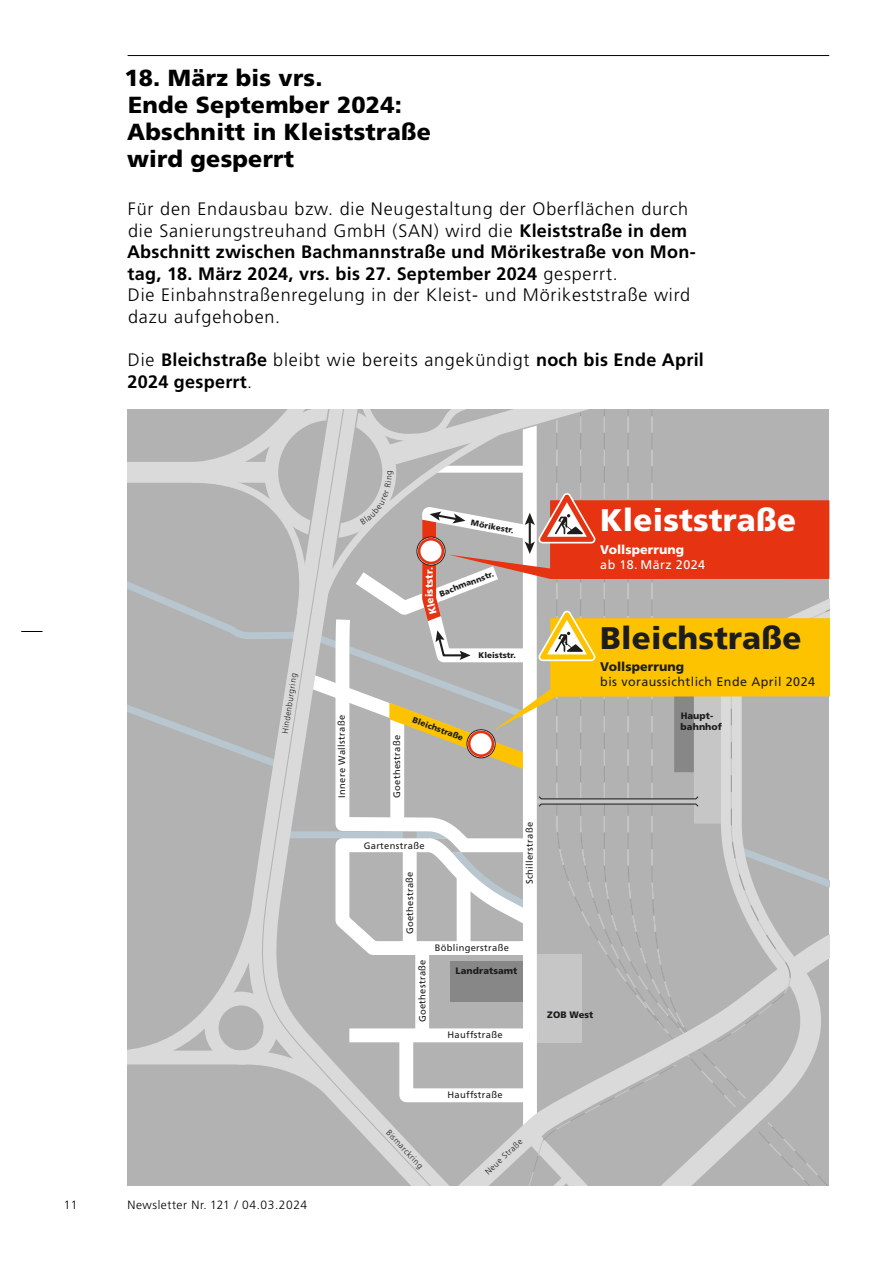
<style>
.page{position:relative;width:893px;height:1263px;background:#fff}
.page>*{position:absolute;margin:0;border:0;box-sizing:border-box;transform-origin:0 0}
.t1{font:900 31.2px "Frutiger LT Pro";letter-spacing:.005em;color:#1d1d1b}
.t2{font:900 31.2px "Frutiger LT Pro";letter-spacing:.005em;color:#fff}
.t3{font:900 23.25px/27px "Frutiger LT Pro";letter-spacing:.01em;color:#000}
.t4{font:300 18px/21.6px "Frutiger LT Pro";letter-spacing:.045em;color:#000}
.t5{font:700 18px/21.6px "Frutiger LT Pro";letter-spacing:.015em;color:#000}
.t6{font:12.45px "Frutiger LT Pro";letter-spacing:.035em;color:#1d1d1b}
.t7{font:12.45px "Frutiger LT Pro";letter-spacing:.035em;color:#fff}
.t8{font:900 12.45px "Frutiger LT Pro";letter-spacing:.005em;color:#1d1d1b}
.t9{font:900 12.45px "Frutiger LT Pro";letter-spacing:.005em;color:#fff}
.t10{font:300 12px "Frutiger LT Pro";letter-spacing:.045em;color:#000}
.t11{font:900 10.2px "Frutiger LT Pro";letter-spacing:.005em;color:#fff}
.t12{font:9.3px "Frutiger LT Pro";letter-spacing:.035em;color:#1d1d1b}
.t13{font:900 9.3px/11.2px "Frutiger LT Pro";letter-spacing:.005em;color:#1d1d1b}
.t14{font:300 8.25px "Frutiger LT Pro";color:#1d1d1b}
.t15{font:900 8.25px "Frutiger LT Pro";color:#1d1d1b}
.t16{font:900 8.1px "Frutiger LT Pro";letter-spacing:.005em;color:#1d1d1b}
.s1{font-weight:700}
.s2{font-weight:300}
</style>
<div class="page">
<svg style="left:21px;top:631px;width:22px;height:1px"></svg>
<hr style="left:128px;top:55px;width:701px;height:1px;background:#000">
<svg style="left:128px;top:409px;width:701px;height:777px;background:#c1b7ad"></svg>
<p class="t3" style="left:124px;top:64px;width:308px">18. März bis vrs.<br>Ende September 2024:<br>Abschnitt in Kleiststraße wird gesperrt</p>
<p class="t4" style="left:127px;top:198px;width:570px">Für den Endausbau bzw. die Neugestaltung der Oberflächen durch die Sanierungstreuhand GmbH (SAN) wird die <span class="s1">Kleiststraße in dem Abschnitt zwischen Bachmannstraße und Mörikestraße von Mon&shy;tag, 18. März 2024, vrs. bis 27. September 2024</span> gesperrt.<br>Die Einbahnstraßenregelung in der Kleist- und Mörikeststraße wird dazu aufgehoben.</p>
<p class="t5" style="left:128px;top:349px;width:578px"><span class="s2">Die</span> Bleichstraße <span class="s2">bleibt wie bereits angekündigt</span> noch bis Ende April<br>2024 gesperrt<span class="s2">.</span></p>
<p class="t14" style="left:280px;top:733px;width:62px;rotate:-81deg">Hindenburgring</p>
<p class="t10" style="left:64px;top:1197px;width:15px">11</p>
<p class="t10" style="left:128px;top:1197px;width:181px">Newsletter Nr. 121 / 04.03.2024</p>
<p class="t12" style="left:336px;top:798px;width:84px;rotate:-90deg">Innere Wallstraße</p>
<p class="t16" style="left:472px;top:518px;width:45px;rotate:10deg">Mörikestr.</p>
<p class="t16" style="left:438px;top:589px;width:59px;rotate:-21deg">Bachmannstr.</p>
<p class="t11" style="left:423px;top:597px;width:31px;rotate:-90deg">iststr.</p>
<p class="t16" style="left:478px;top:651px;width:39px">Kleiststr.</p>
<p class="t12" style="left:391px;top:798px;width:64px;rotate:-90deg">Goethestraße</p>
<p class="t15" style="left:414px;top:715px;width:55px;rotate:20deg">Bleichstraße</p>
<p class="t12" style="left:364px;top:840px;width:62px">Gartenstraße</p>
<p class="t12" style="left:404px;top:934px;width:64px;rotate:-90deg">Goethestraße</p>
<p class="t12" style="left:417px;top:1022px;width:64px;rotate:-90deg">Goethestraße</p>
<p class="t12" style="left:524px;top:884px;width:64px;rotate:-90deg">Schillerstraße</p>
<p class="t12" style="left:435px;top:942px;width:76px">Böblingerstraße</p>
<p class="t13" style="left:455px;top:965px;width:63px">Landratsamt</p>
<p class="t12" style="left:448px;top:1029px;width:57px">Hauffstraße</p>
<h1 class="t2" style="left:600px;top:501px;width:197px">Kleiststraße</h1>
<p class="t9" style="left:600px;top:542px;width:85px">Vollsperrung</p>
<p class="t7" style="left:600px;top:557px;width:106px">ab 18. März 2024</p>
<h1 class="t1" style="left:600px;top:619px;width:203px">Bleichstraße</h1>
<p class="t8" style="left:600px;top:659px;width:85px">Vollsperrung</p>
<p class="t6" style="left:600px;top:675px;width:216px">bis voraussichtlich Ende April 2024</p>
<p class="t13" style="left:681px;top:710px;width:43px">Haupt&shy;bahnhof</p>
<p class="t13" style="left:547px;top:1009px;width:48px">ZOB West</p>
<p class="t14" style="left:391px;top:1128px;width:51px;rotate:47deg">Bismarckring</p>
<p class="t12" style="left:448px;top:1089px;width:57px">Hauffstraße</p>
<p class="t14" style="left:483px;top:1169px;width:49px;rotate:-43deg">Neue Straße</p>
</div>
